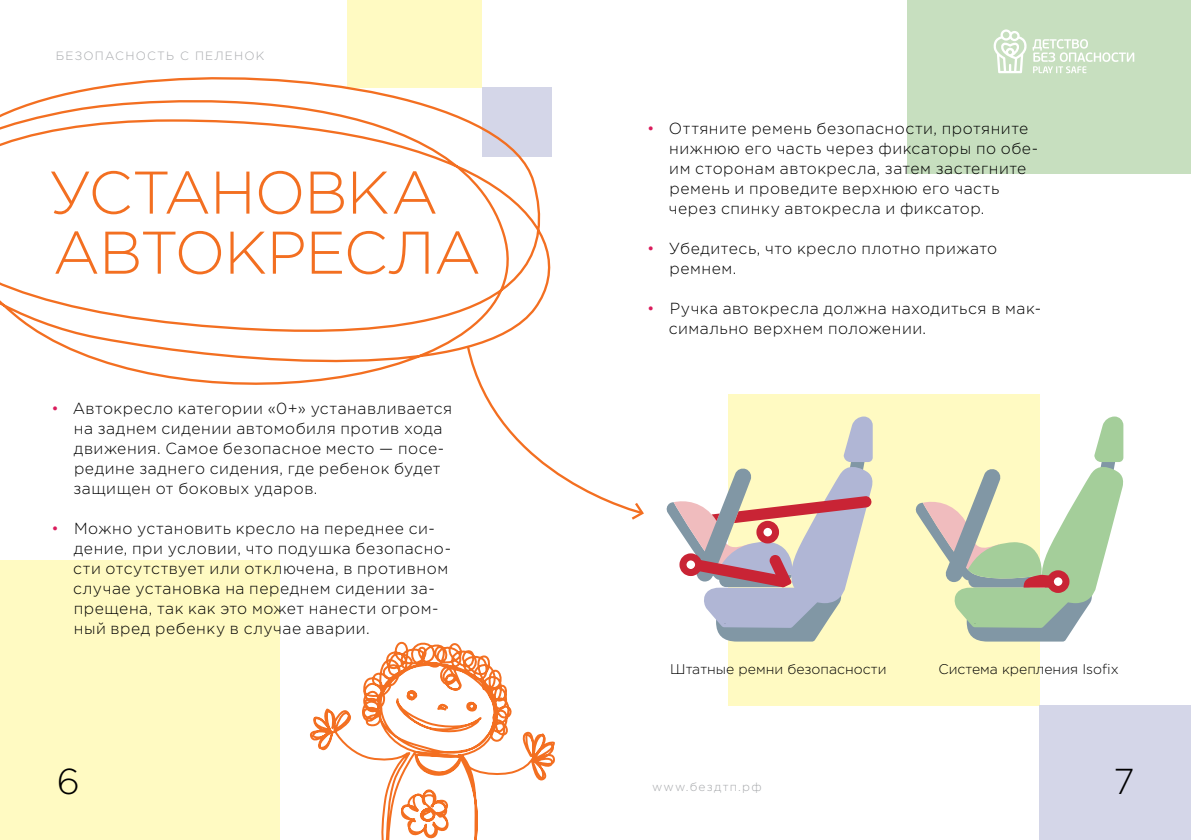
<style>
.page{position:relative;width:1191px;height:840px;background:#fff}
.page>*{position:absolute;margin:0;border:0;box-sizing:border-box;transform-origin:0 0}
.t1{font:300 60px/60px "Gotham Pro";letter-spacing:-.02em;color:#f36f21}
.t2{font:300 36px "Gotham Pro";color:#000}
.t3{font:300 16px/20px "Gotham Pro";letter-spacing:.03em;color:#000}
.Text{font:300 14px "Gotham Pro";color:#000}
.t4{font:300 12px "Gotham Pro";letter-spacing:.1em;color:#a7a9ac}
.s1{color:#da1c5c}
</style>
<div class="page">
<div style="left:728px;top:393px;width:311px;height:312px;background:#fffac2"></div>
<div style="left:348px;top:0;width:134px;height:87px;background:#fffac2"></div>
<div style="left:0;top:560px;width:279px;height:279px;background:#fffac2"></div>
<div style="left:907px;top:0;width:284px;height:173px;background:#c7dfbf"></div>
<svg style="left:0;top:18px;width:552px;height:367px"></svg>
<svg style="left:310px;top:641px;width:245px;height:196px"></svg>
<svg style="left:380px;top:683px;width:97px;height:156px"></svg>
<svg style="left:666px;top:416px;width:206px;height:225px"></svg>
<svg style="left:760px;top:524px;width:15px;height:15px"></svg>
<div style="left:756px;top:520px;width:23px;height:23px;border:7px solid #c92435;border-radius:50%"></div>
<div style="left:683px;top:556px;width:15px;height:16px;background:#fff;border-radius:50%"></div>
<div style="left:679px;top:553px;width:23px;height:22px;border:7px solid #c92435;border-radius:50%"></div>
<svg style="left:915px;top:416px;width:208px;height:225px"></svg>
<div style="left:1050px;top:573px;width:16px;height:16px;background:#fff;border-radius:50%"></div>
<div style="left:1046px;top:570px;width:23px;height:22px;border:7px solid #c92435;border-radius:50%"></div>
<div style="left:1039px;top:705px;width:152px;height:134px;background:#d4d6e8"></div>
<svg style="left:465px;top:343px;width:179px;height:177px"></svg>
<svg style="left:993px;top:29px;width:141px;height:44px"></svg>
<p class="t4" style="left:56px;top:50px;width:210px">БЕЗОПАСНОСТЬ С ПЕЛЕНОК</p>
<p class="t1" style="left:48px;top:163px;width:434px">УСТАНОВКА<br>АВТОКРЕСЛА</p>
<p class="t3" style="left:73px;top:398px;width:380px;text-indent:-22px"><span class="s1">•</span> Автокресло категории «0+» устанавливается на заднем сидении автомобиля против хода движения. Самое безопасное место — посе&shy;редине заднего сидения, где ребенок будет защищен от боковых ударов.</p>
<p class="t3" style="left:73px;top:518px;width:379px;text-indent:-22px"><span class="s1">•</span> Можно установить кресло на переднее си&shy;дение, при условии, что подушка безопасно&shy;сти отсутствует или отключена, в противном случае установка на переднем сидении за&shy;прещена, так как это может нанести огром&shy;ный вред ребенку в случае аварии.</p>
<h2 class="t2" style="left:57px;top:761px;width:25px">6</h2>
<p class="t3" style="left:669px;top:118px;width:371px;text-indent:-22px"><span class="s1">•</span> Оттяните ремень безопасности, протяните нижнюю его часть через фиксаторы по обе&shy;им сторонам автокресла, затем застегните ремень и проведите верхнюю его часть через спинку автокресла и фиксатор.</p>
<p class="t3" style="left:669px;top:238px;width:329px;text-indent:-23px"><span class="s1">•</span> Убедитесь, что кресло плотно прижато ремнем.</p>
<p class="t3" style="left:668px;top:298px;width:374px;text-indent:-22px"><span class="s1">•</span> Ручка автокресла должна находиться в мак&shy;симально верхнем положении.</p>
<p class="Text" style="left:670px;top:661px;width:218px">Штатные ремни безопасности</p>
<p class="Text" style="left:938px;top:661px;width:182px">Система крепления Isofix</p>
<p class="t4" style="left:652px;top:779px;width:111px">www.бездтп.рф</p>
<h2 class="t2" style="left:1113px;top:761px;width:23px">7</h2>
</div>
